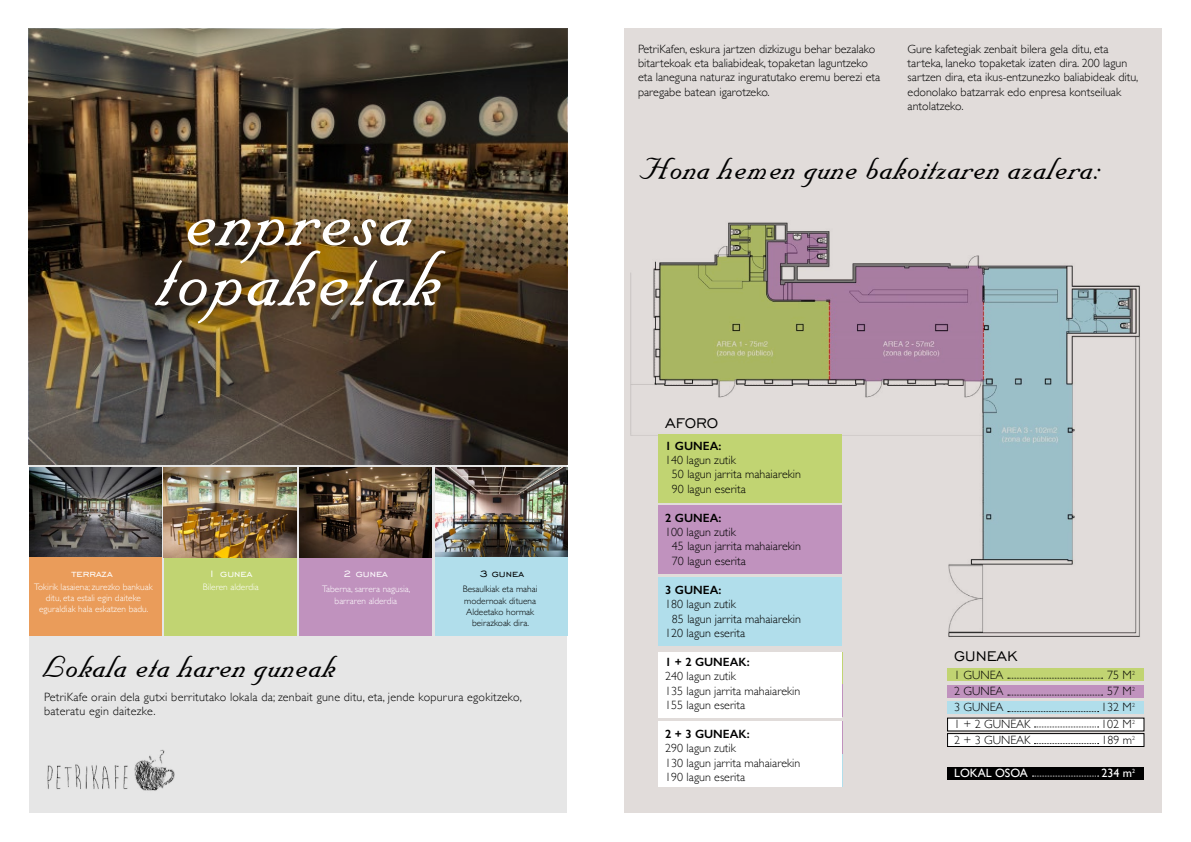
<style>
.page{position:relative;width:1191px;height:842px;background:#fff}
.page>*{position:absolute;margin:0;border:0;box-sizing:border-box;transform-origin:0 0}
.t1{font:90px "AT Floridian Script";color:#fff}
.t2{font:35px "AT Floridian Script";color:#000}
.t3{font:18px "Engravers Gothic BT";color:#000}
.t4{font:12.4px "Engravers Gothic BT";color:#fff}
.t5{font:12.4px "Engravers Gothic BT";color:#000}
.t6{font:300 12px/14.4px "Gill Sans";color:#000}
.t7{font:300 12px/14.4px "Gill Sans";letter-spacing:.02em;color:#000}
.t8{font:600 12px "Gill Sans";color:#000}
.t9{font:12px "Gill Sans";color:#fff}
.t10{font:300 9.3px/11.2px "Gill Sans";color:#fff;text-align:center}
.t11{font:300 9.3px/11.2px "Gill Sans";color:#000;text-align:center}
</style>
<div class="page">
<div style="left:30px;top:29px;width:537px;height:784px;background:#e6e6e6"></div>
<img style="left:29px;top:29px;width:537px;height:435px">
<div style="left:624px;top:29px;width:538px;height:784px;background:#e1dcda"></div>
<img style="left:630px;top:222px;width:510px;height:435px">
<div style="left:658px;top:434px;width:184px;height:68px;background:#c1d472"></div>
<div style="left:658px;top:578px;width:184px;height:68px;background:#b1deeb"></div>
<div style="left:658px;top:506px;width:184px;height:68px;background:#c092be"></div>
<div style="left:658px;top:652px;width:184px;height:65px;background:#fff"></div>
<div style="left:658px;top:721px;width:184px;height:65px;background:#fff"></div>
<div style="left:947px;top:668px;width:197px;height:13px;background:#c1d472"></div>
<div style="left:947px;top:685px;width:197px;height:13px;background:#c092be"></div>
<div style="left:947px;top:700px;width:197px;height:13px;background:#b1deeb"></div>
<div style="left:947px;top:718px;width:197px;height:13px;background:#fff"></div>
<div style="left:947px;top:733px;width:197px;height:13px;background:#fff"></div>
<div style="left:947px;top:733px;width:197px;height:13px;border:1px solid #000"></div>
<div style="left:947px;top:767px;width:197px;height:12px;background:#000"></div>
<svg style="left:1007px;top:678px;width:95px;height:1px"></svg>
<svg style="left:1007px;top:695px;width:95px;height:1px"></svg>
<svg style="left:1007px;top:711px;width:91px;height:1px"></svg>
<svg style="left:1034px;top:727px;width:64px;height:1px"></svg>
<svg style="left:1034px;top:743px;width:64px;height:1px"></svg>
<svg style="left:1032px;top:776px;width:66px;height:1px"></svg>
<div style="left:164px;top:557px;width:132px;height:79px;background:#c1d472"></div>
<img style="left:164px;top:467px;width:132px;height:90px">
<img style="left:29px;top:467px;width:132px;height:90px">
<div style="left:29px;top:557px;width:132px;height:79px;background:#ea9c5a"></div>
<img style="left:435px;top:467px;width:133px;height:90px">
<div style="left:435px;top:557px;width:133px;height:79px;background:#b1deeb"></div>
<div style="left:299px;top:557px;width:132px;height:79px;background:#c092be"></div>
<img style="left:299px;top:467px;width:132px;height:90px">
<img style="left:47px;top:749px;width:128px;height:42px">
<h1 class="t1" style="left:183px;top:171px;width:232px">enpresa</h1>
<h1 class="t1" style="left:155px;top:231px;width:287px">topaketak</h1>
<p class="t4" style="left:72px;top:567px;width:43px">terraza</p>
<p class="t4" style="left:208px;top:567px;width:46px">1 gunea</p>
<p class="t4" style="left:343px;top:567px;width:46px">2 gunea</p>
<p class="t5" style="left:479px;top:567px;width:46px">3 gunea</p>
<p class="t11" style="left:463px;top:583px;width:76px">Besaulkiak eta mahai modernoak dituena<br>Aldeetako hormak beirazkoak dira.</p>
<p class="t10" style="left:34px;top:580px;width:120px">Tokirik lasaiena; zurezko bankuak ditu, eta estali egin daiteke eguraldiak hala eskatzen badu.</p>
<p class="t10" style="left:203px;top:580px;width:58px">Bileren alderdia</p>
<p class="t10" style="left:322px;top:583px;width:90px">Taberna, sarrera nagusia, barraren alderdia</p>
<h2 class="t2" style="left:42px;top:648px;width:295px">Lokala eta haren guneak</h2>
<p class="t7" style="left:44px;top:689px;width:479px">PetriKafe orain dela gutxi berritutako lokala da; zenbait gune ditu, eta, jende kopurura egokitzeko, bateratu egin daitezke.</p>
<p class="t6" style="left:638px;top:41px;width:244px">PetriKafen, eskura jartzen dizkizugu behar bezalako bitartekoak eta baliabideak, topaketan laguntzeko eta laneguna naturaz inguratutako eremu berezi eta paregabe batean igarotzeko.</p>
<p class="t6" style="left:907px;top:41px;width:232px">Gure kafetegiak zenbait bilera gela ditu, eta tarteka, laneko topaketak izaten dira. 200 lagun sartzen dira, eta ikus-entzunezko baliabideak ditu, edonolako batzarrak edo enpresa kontseiluak antolatzeko.</p>
<h2 class="t2" style="left:638px;top:150px;width:464px">Hona hemen gune bakoitzaren azalera:</h2>
<h3 class="t3" style="left:665px;top:413px;width:55px">AFORO</h3>
<p class="t8" style="left:665px;top:438px;width:58px">1 GUNEA:</p>
<p class="t6" style="left:672px;top:452px;width:130px;text-indent:-7px">140 lagun zutik<br>50 lagun jarrita mahaiarekin<br>90 lagun eserita</p>
<p class="t8" style="left:665px;top:510px;width:58px">2 GUNEA:</p>
<p class="t6" style="left:672px;top:524px;width:130px;text-indent:-7px">100 lagun zutik<br>45 lagun jarrita mahaiarekin<br>70 lagun eserita</p>
<p class="t8" style="left:665px;top:582px;width:58px">3 GUNEA:</p>
<p class="t6" style="left:665px;top:596px;width:72px">180 lagun zutik</p>
<p class="t6" style="left:672px;top:611px;width:130px">85 lagun jarrita mahaiarekin</p>
<p class="t6" style="left:665px;top:625px;width:81px">120 lagun eserita</p>
<p class="t8" style="left:665px;top:654px;width:86px">1 + 2 GUNEAK:</p>
<p class="t6" style="left:665px;top:668px;width:137px">240 lagun zutik<br>135 lagun jarrita mahaiarekin<br>155 lagun eserita</p>
<p class="t8" style="left:665px;top:726px;width:86px">2 + 3 GUNEAK:</p>
<p class="t6" style="left:665px;top:740px;width:137px">290 lagun zutik<br>130 lagun jarrita mahaiarekin<br>190 lagun eserita</p>
<h3 class="t3" style="left:954px;top:646px;width:65px">GUNEAK</h3>
<p class="t6" style="left:954px;top:667px;width:51px">1 GUNEA</p>
<p class="t6" style="left:1107px;top:667px;width:29px">75 M<sup>2</sup></p>
<p class="t6" style="left:954px;top:683px;width:51px">2 GUNEA</p>
<p class="t6" style="left:1107px;top:683px;width:29px">57 M<sup>2</sup></p>
<p class="t6" style="left:954px;top:700px;width:51px">3 GUNEA</p>
<p class="t6" style="left:1101px;top:700px;width:35px">132 M<sup>2</sup></p>
<p class="t6" style="left:954px;top:716px;width:78px">1 + 2 GUNEAK</p>
<p class="t6" style="left:1101px;top:716px;width:35px">102 M<sup>2</sup></p>
<p class="t6" style="left:954px;top:732px;width:78px">2 + 3 GUNEAK</p>
<p class="t6" style="left:1101px;top:732px;width:35px">189 m<sup>2</sup></p>
<p class="t9" style="left:954px;top:766px;width:75px">LOKAL OSOA</p>
<p class="t9" style="left:1101px;top:766px;width:35px">234 m<sup>2</sup></p>
</div>
